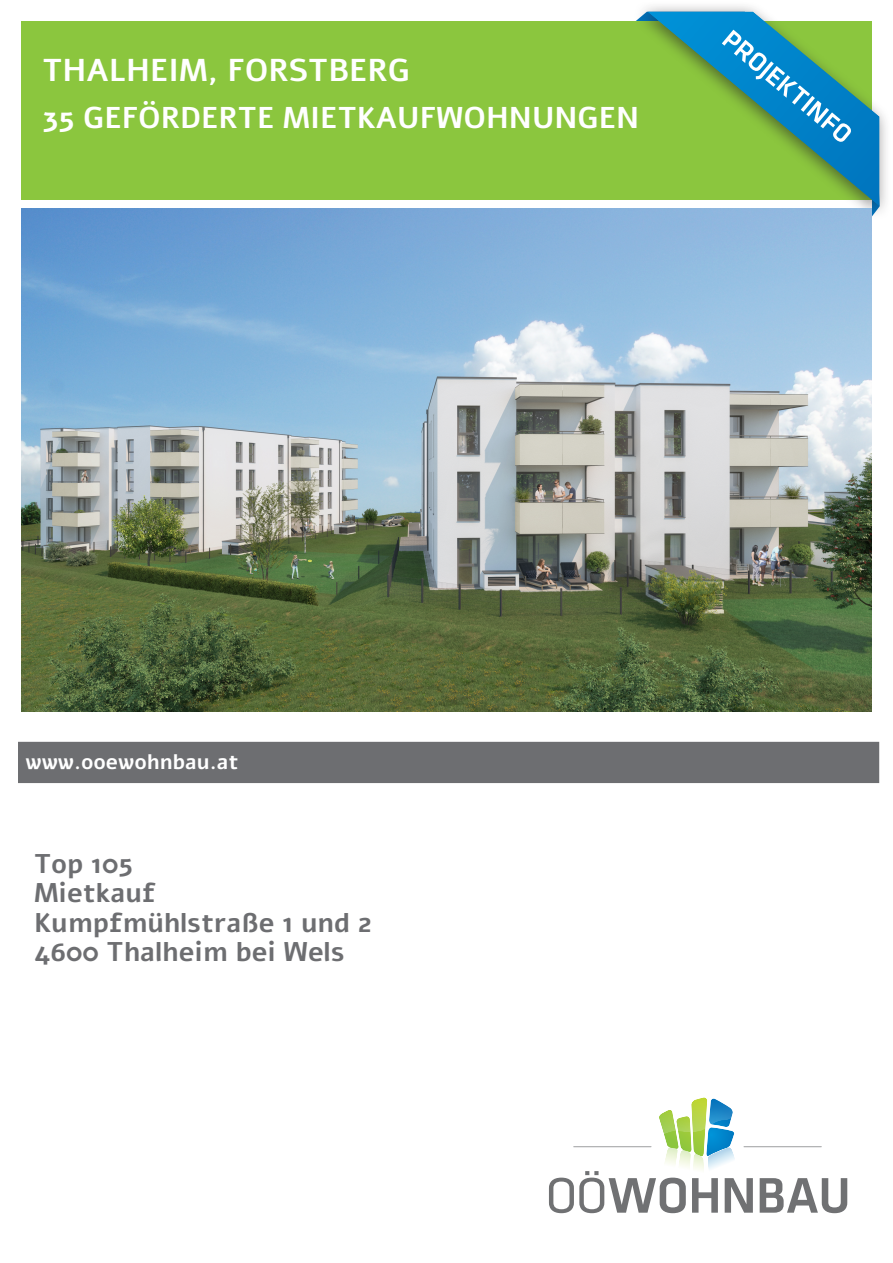
<style>
.page{position:relative;width:893px;height:1263px;background:#fff}
.page>*{position:absolute;margin:0;border:0;box-sizing:border-box;transform-origin:0 0}
.t1{font:700 31.5px "Alef";color:#fff}
.t2{font:700 30px "Alef";color:#fff}
.t3{font:700 27px/29.5px "Alef";color:#6d6e71}
.t4{font:700 21px "Alef";color:#fff}
</style>
<div class="page">
<div style="left:21px;top:21px;width:851px;height:178px;background:#8bc63e"></div>
<hr style="left:744px;top:1146px;width:77px;height:1px;background:#9d9ea0">
<svg style="left:760px;top:1178px;width:87px;height:35px"></svg>
<svg style="left:549px;top:1097px;width:204px;height:116px"></svg>
<div style="left:633px;top:1px;width:258px;height:221px;background:#231f20;opacity:.55"></div>
<svg style="left:614px;top:12px;width:266px;height:210px"></svg>
<div style="left:26px;top:749px;width:846px;height:26px;background:#6d6e71"></div>
<div style="left:18px;top:742px;width:861px;height:41px;border:8px solid #6d6e71"></div>
<img style="left:21px;top:208px;width:851px;height:504px">
<div style="left:26px;top:749px;width:212px;height:26px;background:#6d6e71"></div>
<p class="t1" style="left:43px;top:49px;width:369px">THALHEIM, FORSTBERG</p>
<p class="t2" style="left:43px;top:97px;width:598px">35 GEFÖRDERTE MIETKAUFWOHNUNGEN</p>
<p class="t4" style="left:26px;top:748px;width:214px">www.ooewohnbau.at</p>
<p class="t3" style="left:34px;top:849px;width:339px">Top 105<br>Mietkauf<br>Kumpfmühlstraße 1 und 2<br>4600 Thalheim bei Wels</p>
</div>
